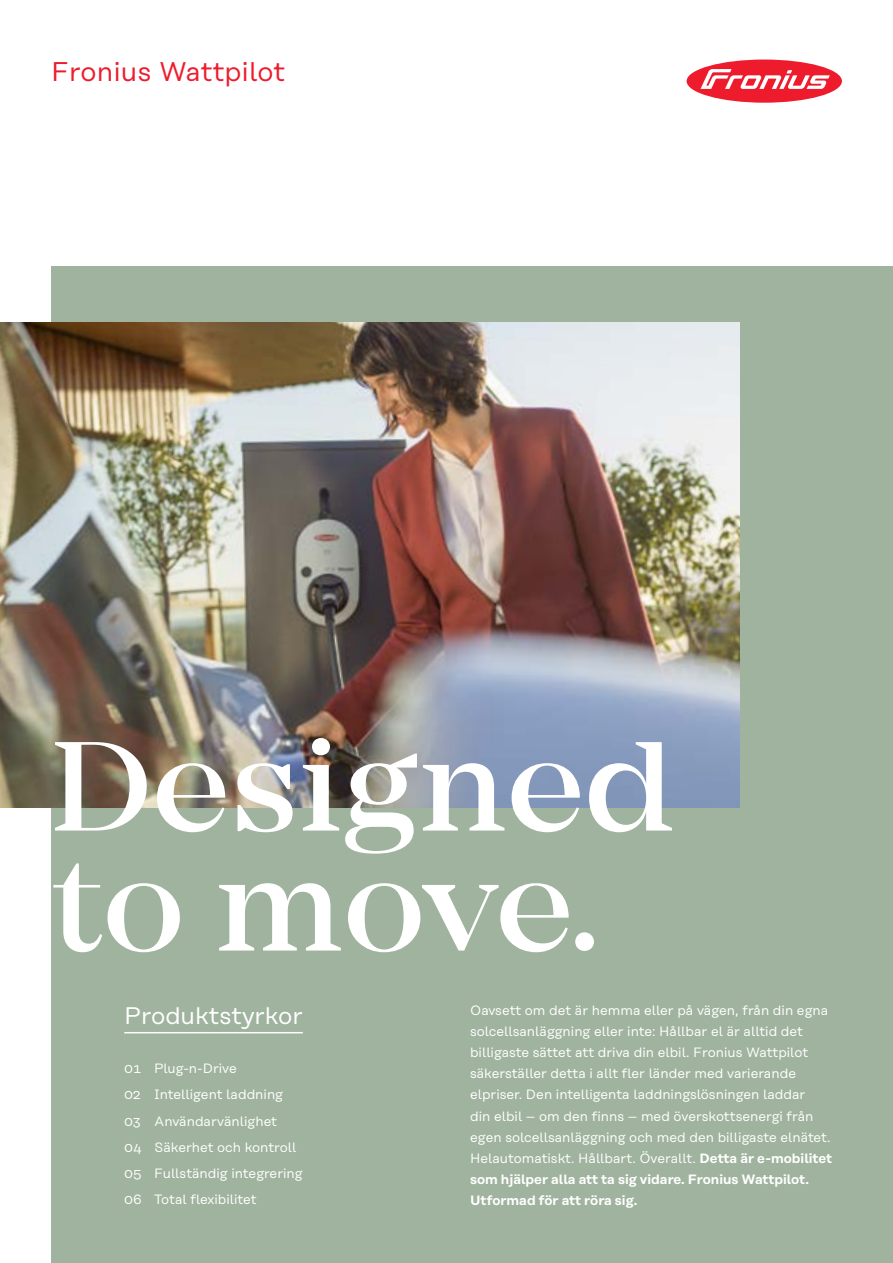
<style>
.page{position:relative;width:893px;height:1263px;background:#fff}
.page>*{position:absolute;margin:0;border:0;box-sizing:border-box;transform-origin:0 0}
.t1{font:500 132px/120px "Mirador";color:#fff}
.t2{font:27px "Rational Text";letter-spacing:.01em;color:#ee1b2d}
.t3{font:24px "Rational Text";color:#fff}
.t4{font:13.5px/21px "Rational Text";color:#fff}
.s1{font-weight:600}
</style>
<div class="page">
<div style="left:51px;top:267px;width:842px;height:996px;background:#9fb39e"></div>
<img style="left:0;top:323px;width:740px;height:485px">
<div style="left:687px;top:60px;width:155px;height:43px;background:#ee1b2d;border-radius:50%"></div>
<svg style="left:700px;top:69px;width:130px;height:20px"></svg>
<hr style="left:124px;top:1032px;width:179px;height:1px;background:#fff">
<h2 class="t2" style="left:51px;top:56px;width:236px">Fronius Wattpilot</h2>
<h1 class="t1" style="left:51px;top:727px;width:625px">Designed to move.</h1>
<h3 class="t3" style="left:124px;top:1002px;width:180px">Produktstyrkor</h3>
<p class="t4" style="left:124px;top:1055px;width:180px;line-height:26.2px">01 Plug-n-Drive<br>02 Intelligent laddning<br>03 Användarvänlighet<br>04 Säkerhet och kontroll<br>05 Fullständig integrering<br>06 Total flexibilitet</p>
<p class="t4" style="left:470px;top:1000px;width:364px">Oavsett om det är hemma eller på vägen, från din egna solcellsanläggning eller inte: Hållbar el är alltid det billigaste sättet att driva din elbil. Fronius Wattpilot säkerställer detta i allt fler länder med varierande elpriser. Den intelligenta laddningslösningen laddar<br>din elbil – om den finns – med överskottsenergi från egen solcellsanläggning och med den billigaste elnätet.<br>Helautomatiskt. Hållbart. Överallt. <span class="s1">Detta är e-mobilitet som hjälper alla att ta sig vidare. Fronius Wattpilot.<br>Utformad för att röra sig.</span></p>
</div>
